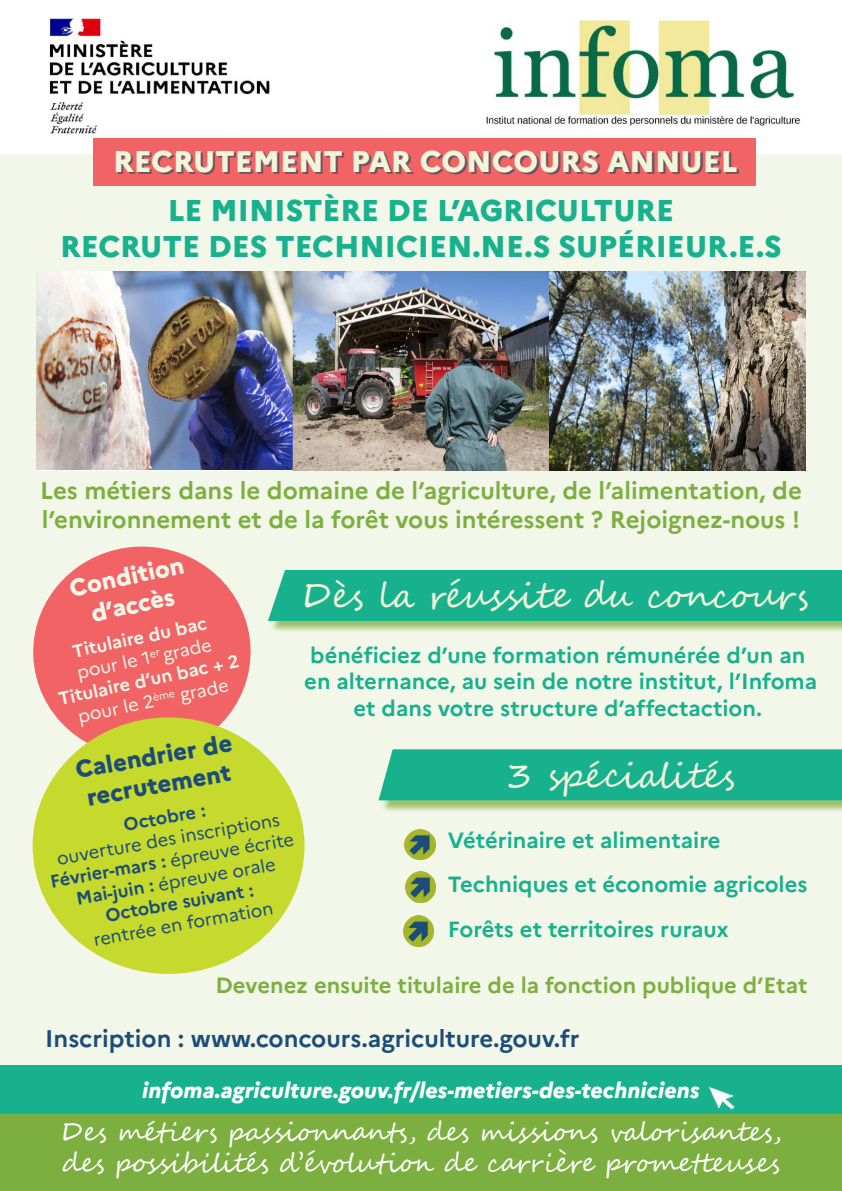
<style>
.page{position:relative;width:842px;height:1191px;background:#fff}
.page>*{position:absolute;margin:0;border:0;box-sizing:border-box;transform-origin:0 0}
.t1{font:35px "Segoe Script";color:#f1f6db}
.t2{font:800 30px/36px "Marianne";color:#18b18e;text-align:center}
.t3{font:800 30px "Marianne";color:#f1f6db}
.t4{font:26px/31.2px "Segoe Script";color:#fff}
.t5{font:700 24px/28.8px "Marianne";color:#7caf40}
.t6{font:700 24px "Marianne";color:#1c4d79}
.t7{font:800 24px/28.8px "Marianne";color:#1c4d79}
.t8{font:800 24px/28.8px "Marianne";color:#f1f7e8;text-align:center}
.t9{font:700 22px/26.4px "Marianne";color:#18b18e;text-align:center}
.t10{font:italic 800 22px "Marianne";color:#fff}
.t11{font:700 22px "Marianne";color:#7caf40}
.t12{font:18px/21.6px "Marianne";color:#1c4d79;text-align:center}
.t13{font:700 18px/21.6px "Marianne";color:#f1f7e8;text-align:center}
.t14{font:700 18px "Marianne";color:#1c4d79}
.s1{font-weight:400}
.s2{font-weight:700}
</style>
<div class="page">
<div style="left:0;top:153px;width:842px;height:1038px;background:#f3f7e9"></div>
<img style="left:48px;top:18px;width:222px;height:131px">
<img style="left:486px;top:18px;width:314px;height:108px">
<img style="left:36px;top:272px;width:770px;height:198px">
<div style="left:94px;top:138px;width:662px;height:47px;background:#f16364"></div>
<div style="left:118px;top:152px;width:621px;height:22px;background:#465059;opacity:.75"></div>
<div style="left:270px;top:571px;width:572px;height:62px;background:#7caf40;opacity:.75"></div>
<div style="left:268px;top:570px;width:574px;height:51px;background:#18b18e"></div>
<svg style="left:31px;top:544px;width:222px;height:215px;background:#f18482"></svg>
<div style="left:33px;top:717px;width:271px;height:257px;background:#c6d92d;border-radius:50%"></div>
<div style="left:381px;top:751px;width:461px;height:61px;background:#7caf40;opacity:.75"></div>
<div style="left:378px;top:749px;width:464px;height:51px;background:#18b18e"></div>
<img style="left:405px;top:829px;width:30px;height:30px">
<img style="left:405px;top:872px;width:30px;height:30px">
<img style="left:403px;top:916px;width:31px;height:30px">
<div style="left:0;top:1113px;width:842px;height:67px;background:#7caf40"></div>
<div style="left:0;top:1065px;width:842px;height:48px;background:#18b18e"></div>
<img style="left:709px;top:1087px;width:26px;height:23px">
<h2 class="t3" style="left:113px;top:138px;width:626px">RECRUTEMENT PAR CONCOURS ANNUEL</h2>
<h2 class="t2" style="left:60px;top:190px;width:723px">LE MINISTÈRE DE L’AGRICULTURE<br>RECRUTE DES TECHNICIEN.NE.S SUPÉRIEUR.E.S</h2>
<p class="t5" style="left:40px;top:474px;width:763px">Les métiers dans le domaine de l’agriculture, de l’alimentation, de l’environnement et de la forêt vous intéressent ? Rejoignez-nous !</p>
<p class="t8" style="left:66px;top:572px;width:118px;rotate:-12deg">Condition d’accès</p>
<p class="t13" style="left:47px;top:644px;width:185px;rotate:-12deg">Titulaire du bac<br><span class="s1">pour le 1</span><sup>er</sup> <span class="s1">grade<br></span>Titulaire d’un bac + 2 <span class="s1">pour le 2</span><sup>ème</sup> <span class="s1">grade</span></p>
<p class="t7" style="left:73px;top:754px;width:160px;rotate:-10deg">Calendrier de recrutement</p>
<p class="t14" style="left:121px;top:811px;width:84px;rotate:-10deg">Octobre :</p>
<p class="t12" style="left:45px;top:848px;width:249px;rotate:-10deg">ouverture des inscriptions<br><span class="s2">Février-mars :</span> épreuve écrite<br><span class="s2">Mai-juin :</span> épreuve orale<br><span class="s2">Octobre suivant :</span></p>
<p class="t12" style="left:92px;top:927px;width:184px;rotate:-10deg">rentrée en formation</p>
<h1 class="t1" style="left:301px;top:567px;width:509px">Dès la réussite du concours</h1>
<p class="t9" style="left:304px;top:640px;width:514px">bénéficiez d’une formation rémunérée d’un an en alternance, au sein de notre institut, l’Infoma et dans votre structure d’affectaction.</p>
<h1 class="t1" style="left:507px;top:747px;width:230px">3 spécialités</h1>
<p class="t9" style="left:448px;top:816px;width:361px;line-height:44.4px;text-align:left">Vétérinaire et alimentaire<br>Techniques et économie agricoles<br>Forêts et territoires ruraux</p>
<p class="t11" style="left:215px;top:968px;width:594px">Devenez ensuite titulaire de la fonction publique d’Etat</p>
<p class="t6" style="left:45px;top:1020px;width:536px">Inscription : www.concours.agriculture.gouv.fr</p>
<p class="t10" style="left:142px;top:1072px;width:559px">infoma.agriculture.gouv.fr/les-metiers-des-techniciens</p>
<p class="t4" style="left:61px;top:1117px;width:722px">Des métiers passionnants, des missions valorisantes, des possibilités d’évolution de carrière prometteuses</p>
</div>
